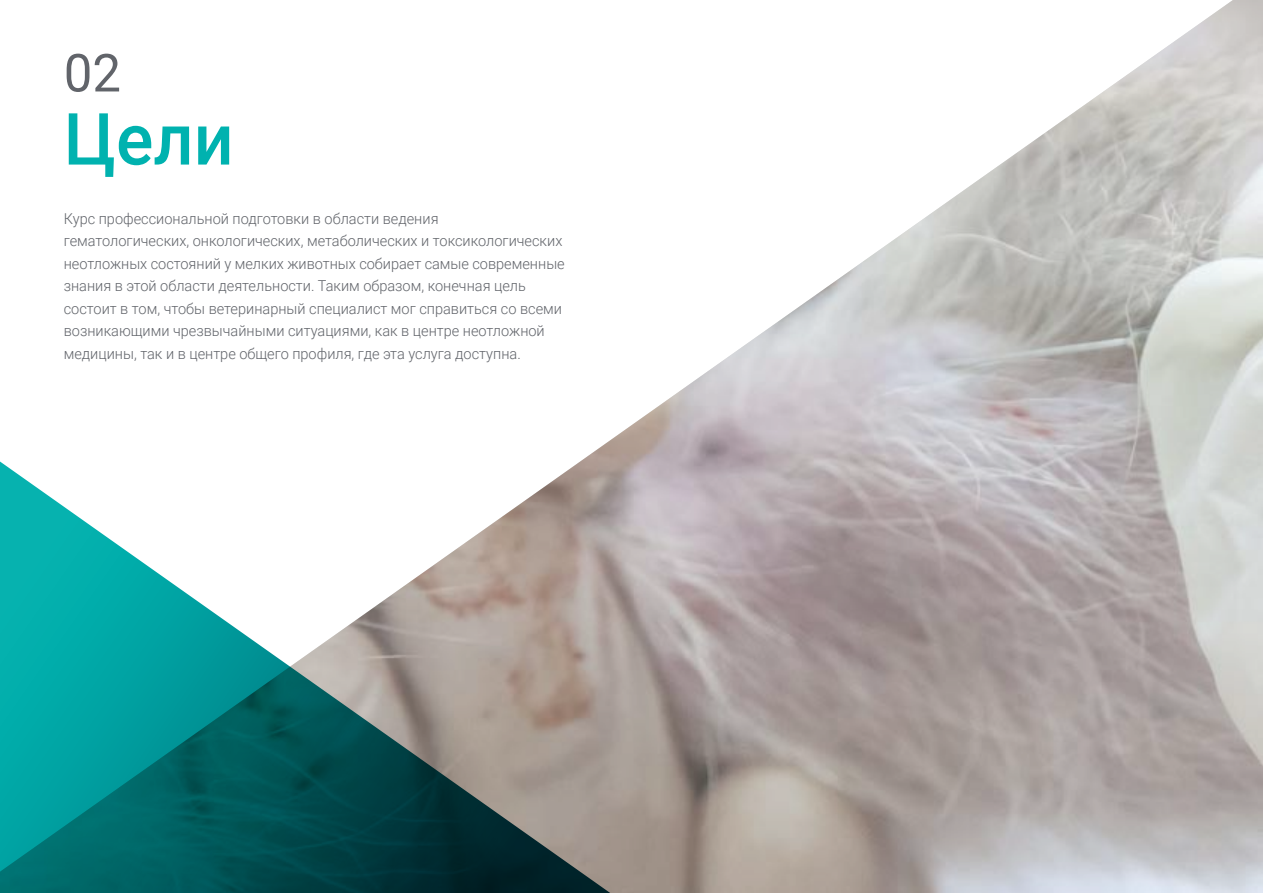
<style>
.page{position:relative;width:1263px;height:893px;background:#fff}
.page>*{position:absolute;margin:0;border:0;box-sizing:border-box;transform-origin:0 0}
.t1{font:500 72px "Roboto";color:#00b2af}
.t2{font:52.5px "Roboto";color:#61646a}
.t3{font:300 15px/22.5px "Roboto";color:#61646a}
</style>
<div class="page">
<img style="left:602px;top:0;width:661px;height:893px">
<svg style="left:0;top:446px;width:640px;height:447px"></svg>
<h2 class="t2" style="left:64px;top:36px;width:59px">02</h2>
<h1 class="t1" style="left:64px;top:89px;width:171px">Цели</h1>
<p class="t3" style="left:64px;top:207px;width:502px">Курс профессиональной подготовки в области ведения гематологических, онкологических, метаболических и токсикологических неотложных состояний у мелких животных собирает самые современные знания в этой области деятельности. Таким образом, конечная цель состоит в том, чтобы ветеринарный специалист мог справиться со всеми возникающими чрезвычайными ситуациями, как в центре неотложной медицины, так и в центре общего профиля, где эта услуга доступна.</p>
</div>
